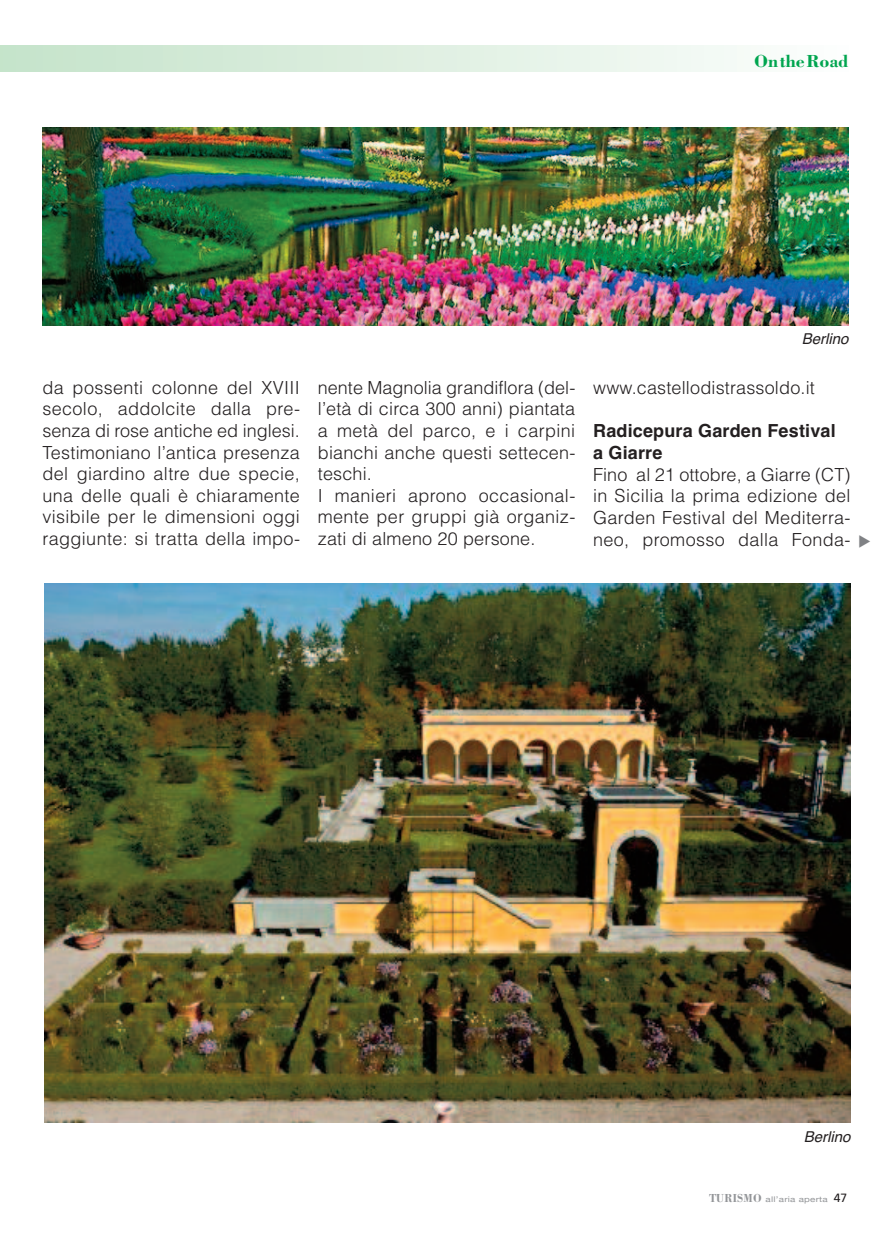
<style>
.page{position:relative;width:893px;height:1234px;background:#fff}
.page>*{position:absolute;margin:0;border:0;box-sizing:border-box;transform-origin:0 0}
.t1{font:300 18px/21.6px "Helvetica";letter-spacing:.02em;color:#231f20;text-align:justify}
.t2{font:700 18px/21.6px "Helvetica";letter-spacing:.01em;color:#231f20}
.t3{font:700 18px "Bodoni";color:#00a54f}
.t4{font:italic 15px "Helvetica";color:#231f20}
.t5{font:7.8px "Helvetica Neue";letter-spacing:.025em;color:#939598;scale:1.25 1}
.s1{font-family:"Bodoni";font-weight:700;font-size:12px}
.s2{font-family:"Frutiger";font-size:12px;color:#231f20}
</style>
<div class="page">
<div style="left:0;top:45px;width:849px;height:27px;background:linear-gradient(to right,#c4e2c9,#fcfefd)"></div>
<img style="left:43px;top:127px;width:806px;height:198px">
<img style="left:45px;top:583px;width:805px;height:538px">
<p class="t3" style="left:754px;top:50px;width:96px">OntheRoad</p>
<p class="t4" style="left:802px;top:330px;width:48px">Berlino</p>
<p class="t1" style="left:43px;top:378px;width:259px">da possenti colonne del XVIII secolo, addolcite dalla pre&shy;senza di rose antiche ed inglesi.<br>Testimoniano l’antica presenza del giardino altre due specie, una delle quali è chiaramente visibile per le dimensioni oggi raggiunte: si tratta della impo-</p>
<p class="t1" style="left:318px;top:378px;width:259px;text-align:left">nente Magnolia grandiflora (del&shy;l’età di circa 300 anni) piantata a metà del parco, e i carpini bianchi anche questi settecen&shy;teschi.<br>I manieri aprono occasional&shy;mente per gruppi già organiz&shy;zati di almeno 20 persone.</p>
<p class="t1" style="left:593px;top:378px;width:223px">www.castellodistrassoldo.it</p>
<p class="t2" style="left:593px;top:420px;width:244px">Radicepura Garden Festival a Giarre</p>
<p class="t1" style="left:593px;top:465px;width:259px">Fino al 21 ottobre, a Giarre (CT) in Sicilia la prima edizione del Garden Festival del Mediterra&shy;neo, promosso dalla Fonda-</p>
<p class="t4" style="left:804px;top:1127px;width:48px">Berlino</p>
<p class="t5" style="left:709px;top:1194px;width:112px"><span class="s1">TURISMO</span> all’aria aperta <span class="s2">47</span></p>
</div>
